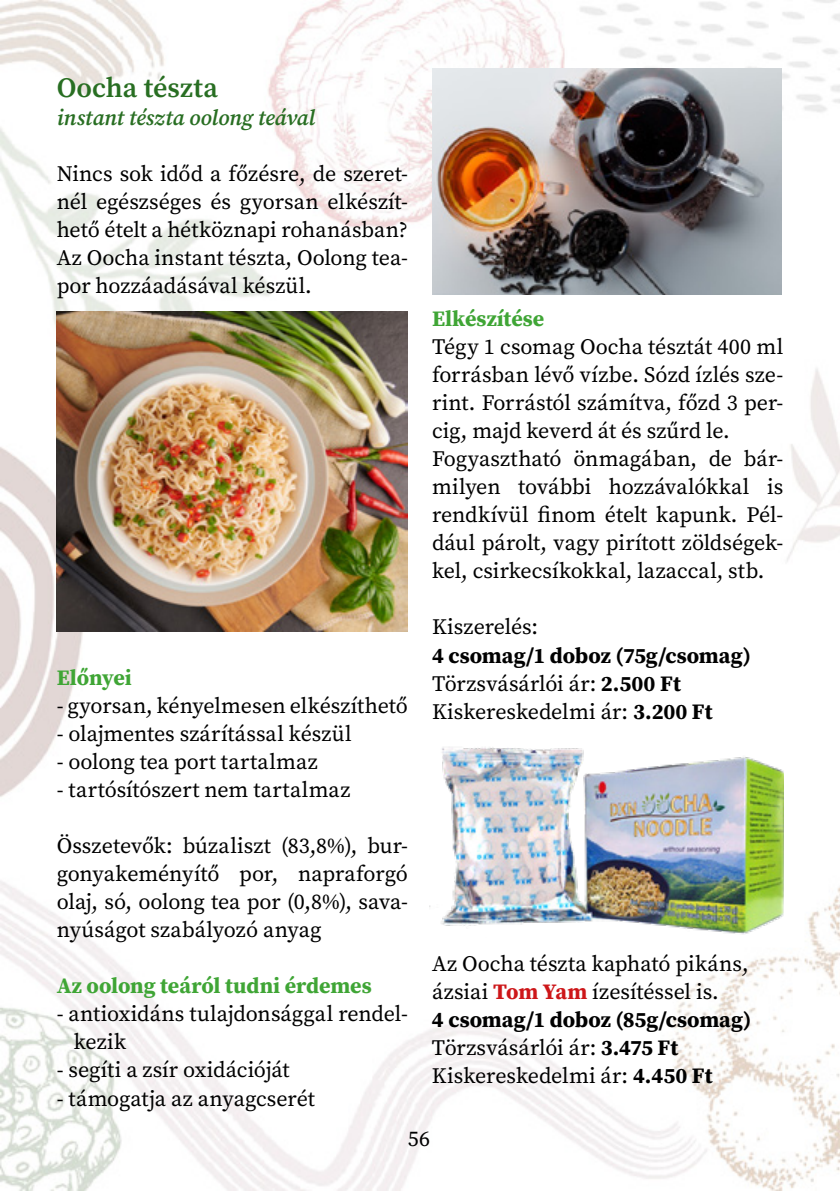
<style>
.page{position:relative;width:840px;height:1191px;background:#fff}
.page>*{position:absolute;margin:0;border:0;box-sizing:border-box;transform-origin:0 0}
.t1{font:600 28px "Source Serif Pro";color:#286e22}
.t2{font:22px/28px "Source Serif Pro";color:#000}
.t3{font:700 22px/28px "Source Serif Pro";color:#000}
.t4{font:700 22px "Source Serif Pro";letter-spacing:-.005em;color:#3fa535}
.t5{font:italic 600 22px "Source Serif Pro";letter-spacing:-.005em;color:#286e22}
.s1{font-weight:400}
.s2{font-weight:700;color:#cd1619}
.s3{font-weight:700}
</style>
<div class="page">
<img style="left:0;top:0;width:839px;height:1190px">
<img style="left:57px;top:312px;width:351px;height:319px">
<img style="left:432px;top:68px;width:348px;height:227px">
<img style="left:429px;top:734px;width:353px;height:208px">
<p class="t1" style="left:57px;top:69px;width:163px">Oocha tészta</p>
<p class="t5" style="left:57px;top:103px;width:259px">instant tészta oolong teával</p>
<p class="t2" style="left:57px;top:160px;width:352px;text-align:justify">Nincs sok időd a főzésre, de szeret&shy;nél egészséges és gyorsan elkészít&shy;hető ételt a hétköznapi rohanásban?<br>Az Oocha instant tészta, Oolong tea&shy;por hozzáadásával készül.</p>
<p class="t4" style="left:57px;top:662px;width:76px">Előnyei</p>
<p class="t2" style="left:57px;top:692px;width:352px">- gyorsan, kényelmesen elkészíthető</p>
<p class="t2" style="left:57px;top:720px;width:296px">- olajmentes szárítással készül</p>
<p class="t2" style="left:57px;top:748px;width:262px">- oolong tea port tartalmaz</p>
<p class="t2" style="left:57px;top:776px;width:295px">- tartósítószert nem tartalmaz</p>
<p class="t2" style="left:57px;top:832px;width:352px;text-align:justify">Összetevők: búzaliszt (83,8%), bur&shy;gonyakeményítő por, napraforgó olaj, só, oolong tea por (0,8%), sava&shy;nyúságot szabályozó anyag</p>
<p class="t4" style="left:57px;top:971px;width:316px">Az oolong teáról tudni érdemes</p>
<p class="t2" style="left:74px;top:1000px;width:335px;text-indent:-17px">- antioxidáns tulajdonsággal rendel&shy;kezik</p>
<p class="t2" style="left:57px;top:1056px;width:234px">- segíti a zsír oxidációját</p>
<p class="t2" style="left:57px;top:1084px;width:260px">- támogatja az anyagcserét</p>
<p class="t4" style="left:432px;top:304px;width:114px">Elkészítése</p>
<p class="t2" style="left:432px;top:333px;width:352px">Tégy 1 csomag Oocha tésztát 400 ml forrásban lévő vízbe. Sózd ízlés sze&shy;rint. Forrástól számítva, főzd 3 per&shy;cig, majd keverd át és szűrd le.<br>Fogyasztható önmagában, de bár&shy;milyen további hozzávalókkal is rendkívül finom ételt kapunk. Pél&shy;dául párolt, vagy pirított zöldségek&shy;kel, csirkecsíkokkal, lazaccal, stb.</p>
<p class="t2" style="left:432px;top:613px;width:107px">Kiszerelés:</p>
<p class="t3" style="left:432px;top:641px;width:320px">4 csomag/1 doboz (75g/csomag)<br><span class="s1">Törzsvásárlói ár:</span> 2.500 Ft<br><span class="s1">Kiskereskedelmi ár:</span> 3.200 Ft</p>
<p class="t2" style="left:432px;top:949px;width:321px">Az Oocha tészta kapható pikáns, ázsiai <span class="s2">Tom Yam</span> ízesítéssel is.<br><span class="s3">4 csomag/1 doboz (85g/csomag)<br></span>Törzsvásárlói ár: <span class="s3">3.475 Ft<br></span>Kiskereskedelmi ár: <span class="s3">4.450 Ft</span></p>
<p class="t2" style="left:408px;top:1124px;width:24px">56</p>
</div>
